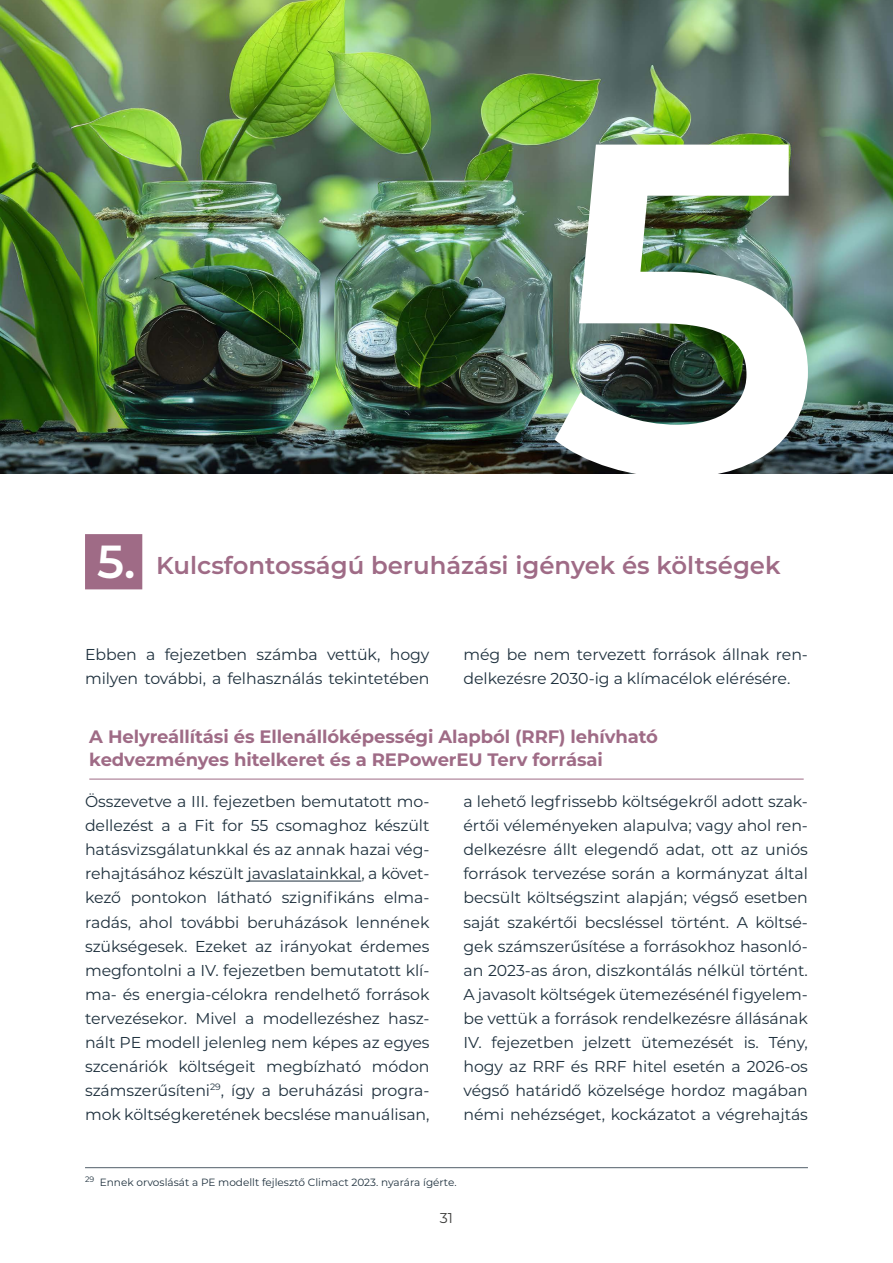
<style>
.page{position:relative;width:893px;height:1263px;background:#fff}
.page>*{position:absolute;margin:0;border:0;box-sizing:border-box;transform-origin:0 0}
.t1{font:600 24.45px "Montserrat";color:#9f6b86}
.t2{font:700 18px/22.5px "Montserrat";letter-spacing:-.005em;color:#9f6b86}
.t3{font:15.75px/24px "Montserrat";letter-spacing:-.005em;color:#1e303d;text-align:justify}
.t4{font:14.25px "Montserrat";color:#3c3c3b}
.t5{font:10.5px "Montserrat";color:#1e303d}
.s1{font-size:46.35px;color:#fff}
</style>
<div class="page">
<div style="left:85px;top:534px;width:57px;height:55px;background:#9f6b86"></div>
<hr style="left:247px;top:881px;width:114px;height:1px;background:#1e303d">
<hr style="left:89px;top:779px;width:715px;height:1px;background:#9f6b86">
<img style="left:0;top:0;width:893px;height:473px">
<hr style="left:85px;top:1167px;width:723px;height:1px;background:#515e69">
<img style="left:555px;top:145px;width:253px;height:329px">
<h1 class="t1" style="left:97px;top:547px;width:685px"><span class="s1">5.</span> Kulcsfontosságú beruházási igények és költségek</h1>
<p class="t3" style="left:85px;top:641px;width:346px">Ebben a fejezetben számba vettük, hogy milyen további, a felhasználás tekintetében</p>
<p class="t3" style="left:463px;top:641px;width:346px">még be nem tervezett források állnak ren&shy;delkezésre 2030-ig a klímacélok elérésére.</p>
<p class="t2" style="left:89px;top:725px;width:570px">A Helyreállítási és Ellenállóképességi Alapból (RRF) lehívható kedvezményes hitelkeret és a REPowerEU Terv forrásai</p>
<p class="t3" style="left:85px;top:789px;width:346px">Összevetve a III. fejezetben bemutatott mo&shy;dellezést a a Fit for 55 csomaghoz készült hatásvizsgálatunkkal és az annak hazai vég&shy;rehajtásához készült javaslatainkkal, a követ&shy;kező pontokon látható szignifikáns elma&shy;radás, ahol további beruházások lennének szükségesek. Ezeket az irányokat érdemes megfontolni a IV. fejezetben bemutatott klí&shy;ma- és energia-célokra rendelhető források tervezésekor. Mivel a modellezéshez hasz&shy;nált PE modell jelenleg nem képes az egyes szcenáriók költségeit megbízható módon számszerűsíteni<sup>29</sup>, így a beruházási progra&shy;mok költségkeretének becslése manuálisan,</p>
<p class="t3" style="left:463px;top:789px;width:346px">a lehető legfrissebb költségekről adott szak&shy;értői véleményeken alapulva; vagy ahol ren&shy;delkezésre állt elegendő adat, ott az uniós források tervezése során a kormányzat által becsült költségszint alapján; végső esetben saját szakértői becsléssel történt. A költsé&shy;gek számszerűsítése a forrásokhoz hasonló&shy;an 2023-as áron, diszkontálás nélkül történt.<br>A javasolt költségek ütemezésénél figyelem&shy;be vettük a források rendelkezésre állásának IV. fejezetben jelzett ütemezését is. Tény, hogy az RRF és RRF hitel esetén a 2026-os végső határidő közelsége hordoz magában némi nehézséget, kockázatot a végrehajtás</p>
<p class="t5" style="left:85px;top:1175px;width:373px"><sup>29</sup> Ennek orvoslását a PE modellt fejlesztő Climact 2023. nyarára ígérte.</p>
<p class="t4" style="left:440px;top:1208px;width:15px">31</p>
</div>
